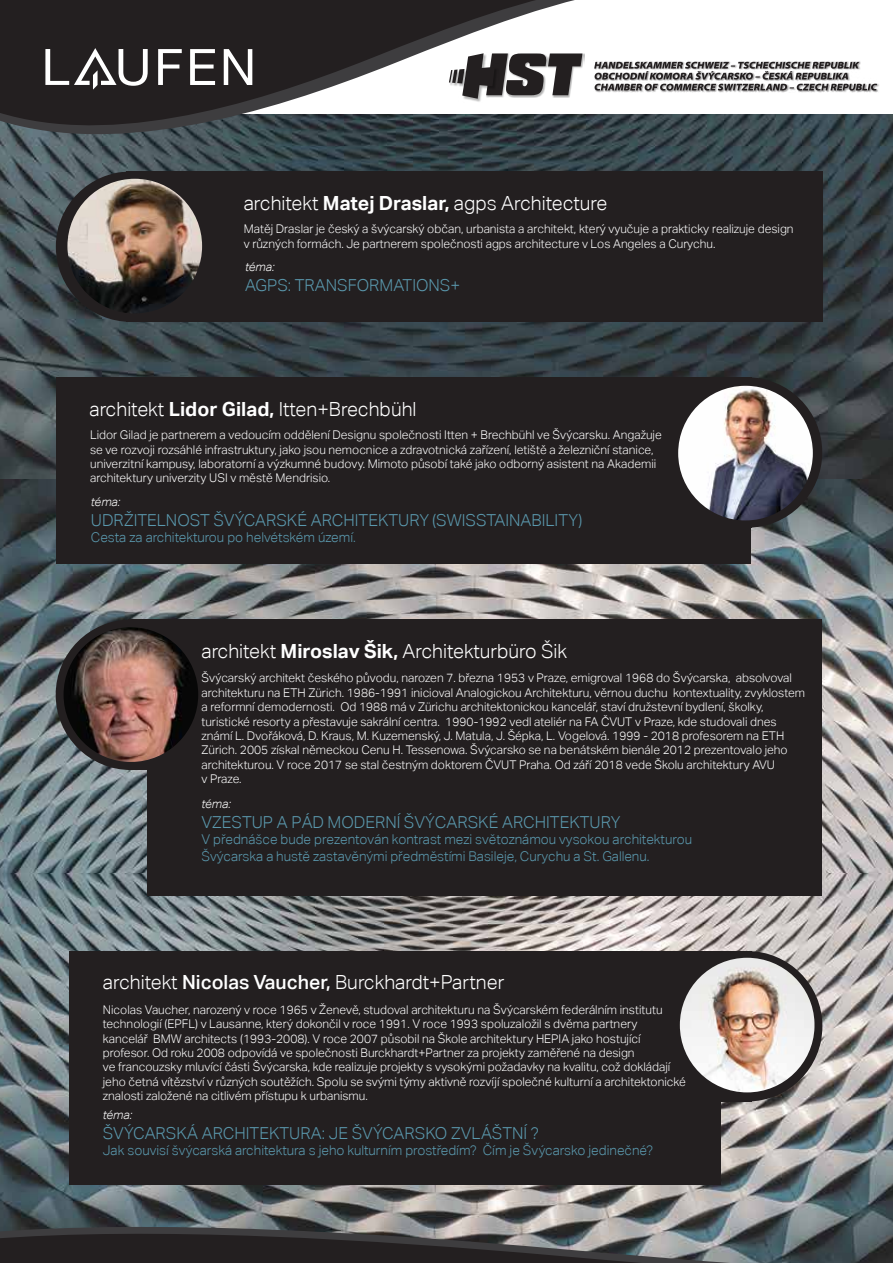
<style>
.page{position:relative;width:893px;height:1263px;background:#fff}
.page>*{position:absolute;margin:0;border:0;box-sizing:border-box;transform-origin:0 0}
.t1{font:300 19.5px "Aktiv Grotesk Corp";color:#fff}
.t2{font:300 16.5px "Aktiv Grotesk Corp";color:#5a98ad}
.t3{font:300 13.5px/16.2px "Aktiv Grotesk Corp";color:#5a98ad}
.t4{font:300 12px/14.4px "Aktiv Grotesk";color:#fff}
.t5{font:italic 300 12px "Aktiv Grotesk Corp";color:#fff}
.s1{font-family:"Aktiv Grotesk";font-weight:700}
.s2{font-weight:500}
</style>
<div class="page">
<img style="left:0;top:114px;width:893px;height:1105px">
<svg style="left:0;top:1219px;width:893px;height:44px;background:#4e5051"></svg>
<img style="left:642px;top:61px;width:237px;height:32px">
<svg style="left:642px;top:62px;width:235px;height:29px"></svg>
<svg style="left:0;top:61px;width:642px;height:99px;background:#566165"></svg>
<svg style="left:0;top:0;width:604px;height:150px"></svg>
<svg style="left:158px;top:49px;width:24px;height:36px"></svg>
<svg style="left:190px;top:49px;width:25px;height:36px"></svg>
<svg style="left:224px;top:49px;width:28px;height:36px"></svg>
<svg style="left:45px;top:48px;width:103px;height:42px"></svg>
<div style="left:69px;top:951px;width:652px;height:234px;background:#231f20"></div>
<div style="left:590px;top:951px;width:162px;height:150px;background:#231f20"></div>
<div style="left:672px;top:951px;width:150px;height:150px;background:#231f20;border-radius:50%"></div>
<img style="left:680px;top:958px;width:134px;height:134px;border-radius:67px">
<div style="left:148px;top:619px;width:674px;height:277px;background:#231f20"></div>
<div style="left:128px;top:620px;width:160px;height:150px;background:#231f20"></div>
<div style="left:56px;top:619px;width:150px;height:151px;background:#231f20;border-radius:50%"></div>
<img style="left:64px;top:627px;width:134px;height:135px;border-radius:67px">
<div style="left:138px;top:171px;width:684px;height:151px;background:#231f20"></div>
<div style="left:56px;top:171px;width:150px;height:151px;background:#231f20;border-radius:50%"></div>
<img style="left:67px;top:179px;width:135px;height:134px;border-radius:67px">
<div style="left:56px;top:377px;width:694px;height:187px;background:#231f20"></div>
<div style="left:672px;top:377px;width:150px;height:151px;background:#231f20;border-radius:50%"></div>
<img style="left:678px;top:386px;width:135px;height:134px;border-radius:67px">
<h1 class="t1" style="left:244px;top:192px;width:365px">architekt <span class="s1">Matej Draslar,</span> agps Architecture</h1>
<p class="t4" style="left:244px;top:222px;width:551px">Matěj Draslar je český a švýcarský občan, urbanista a architekt, který vyučuje a prakticky realizuje design v různých formách. Je partnerem společnosti agps architecture v Los Angeles a Curychu.</p>
<p class="t5" style="left:245px;top:260px;width:31px">téma:</p>
<h2 class="t2" style="left:245px;top:276px;width:217px">AGPS: TRANSFORMATIONS+</h2>
<h1 class="t1" style="left:89px;top:398px;width:329px">architekt <span class="s1">Lidor Gilad,</span> Itten+Brechbühl</h1>
<p class="t4" style="left:90px;top:428px;width:573px">Lidor Gilad je partnerem a vedoucím oddělení Designu společnosti Itten + Brechbühl ve Švýcarsku. Angažuje se ve rozvoji rozsáhlé infrastruktury, jako jsou nemocnice a zdravotnická zařízení, letiště a železniční stanice, univerzitní kampusy, laboratorní a výzkumné budovy. Mimoto působí také jako odborný asistent na Akademii architektury univerzity USI v městě Mendrisio.</p>
<p class="t5" style="left:91px;top:495px;width:31px">téma:</p>
<h2 class="t2" style="left:91px;top:511px;width:493px">UDRŽITELNOST ŠVÝCARSKÉ ARCHITEKTURY (SWISSTAINABILITY)</h2>
<p class="t3" style="left:91px;top:529px;width:266px">Cesta za architekturou po helvétském území.</p>
<h1 class="t1" style="left:201px;top:640px;width:367px">architekt <span class="s1">Miroslav Šik,</span> Architekturbüro Šik</h1>
<p class="t4" style="left:201px;top:671px;width:605px">Švýcarský architekt českého původu, narozen 7. března 1953 v Praze, emigroval 1968 do Švýcarska, absolvoval architekturu na ETH Zürich. 1986-1991 inicioval Analogickou Architekturu, věrnou duchu kontextuality, zvyklostem a reformní demodernosti. Od 1988 má v Zürichu architektonickou kancelář, staví družstevní bydlení, školky, turistické resorty a přestavuje sakrální centra. 1990-1992 vedl ateliér na FA ČVUT v Praze, kde studovali dnes známí L. Dvořáková, D. Kraus, M. Kuzemenský, J. Matula, J. Šépka, L. Vogelová. 1999 - 2018 profesorem na ETH Zürich. 2005 získal německou Cenu H. Tessenowa. Švýcarsko se na benátském bienále 2012 prezentovalo jeho architekturou. V roce 2017 se stal čestným doktorem ČVUT Praha. Od září 2018 vede Školu architektury AVU<br>v Praze.</p>
<p class="t5" style="left:201px;top:797px;width:31px">téma:</p>
<h2 class="t2" style="left:201px;top:813px;width:421px">VZESTUP A PÁD MODERNÍ ŠVÝCARSKÉ ARCHITEKTURY</h2>
<p class="t3" style="left:201px;top:831px;width:492px">V přednášce bude prezentován kontrast mezi světoznámou vysokou architekturou<br>Švýcarska a hustě zastavěnými předměstími Basileje, Curychu a St. Gallenu.</p>
<h1 class="t1" style="left:103px;top:971px;width:403px">architekt <span class="s2">Nicolas Vaucher,</span> Burckhardt+Partner</h1>
<p class="t4" style="left:103px;top:1002px;width:584px">Nicolas Vaucher, narozený v roce 1965 v Ženevě, studoval architekturu na Švýcarském federálním institutu technologií (EPFL) v Lausanne, který dokončil v roce 1991. V roce 1993 spoluzaložil s dvěma partnery<br>kancelář BMW architects (1993-2008). V roce 2007 působil na Škole architektury HEPIA jako hostující profesor. Od roku 2008 odpovídá ve společnosti Burckhardt+Partner za projekty zaměřené na design<br>ve francouzsky mluvící části Švýcarska, kde realizuje projekty s vysokými požadavky na kvalitu, což dokládají jeho četná vítězství v různých soutěžích. Spolu se svými týmy aktivně rozvíjí společné kulturní a architektonické znalosti založené na citlivém přístupu k urbanismu.</p>
<p class="t5" style="left:103px;top:1108px;width:31px">téma:</p>
<h2 class="t2" style="left:103px;top:1124px;width:438px">ŠVÝCARSKÁ ARCHITEKTURA: JE ŠVÝCARSKO ZVLÁŠTNÍ ?</h2>
<p class="t3" style="left:103px;top:1142px;width:552px">Jak souvisí švýcarská architektura s jeho kulturním prostředím? Čím je Švýcarsko jedinečné?</p>
</div>
